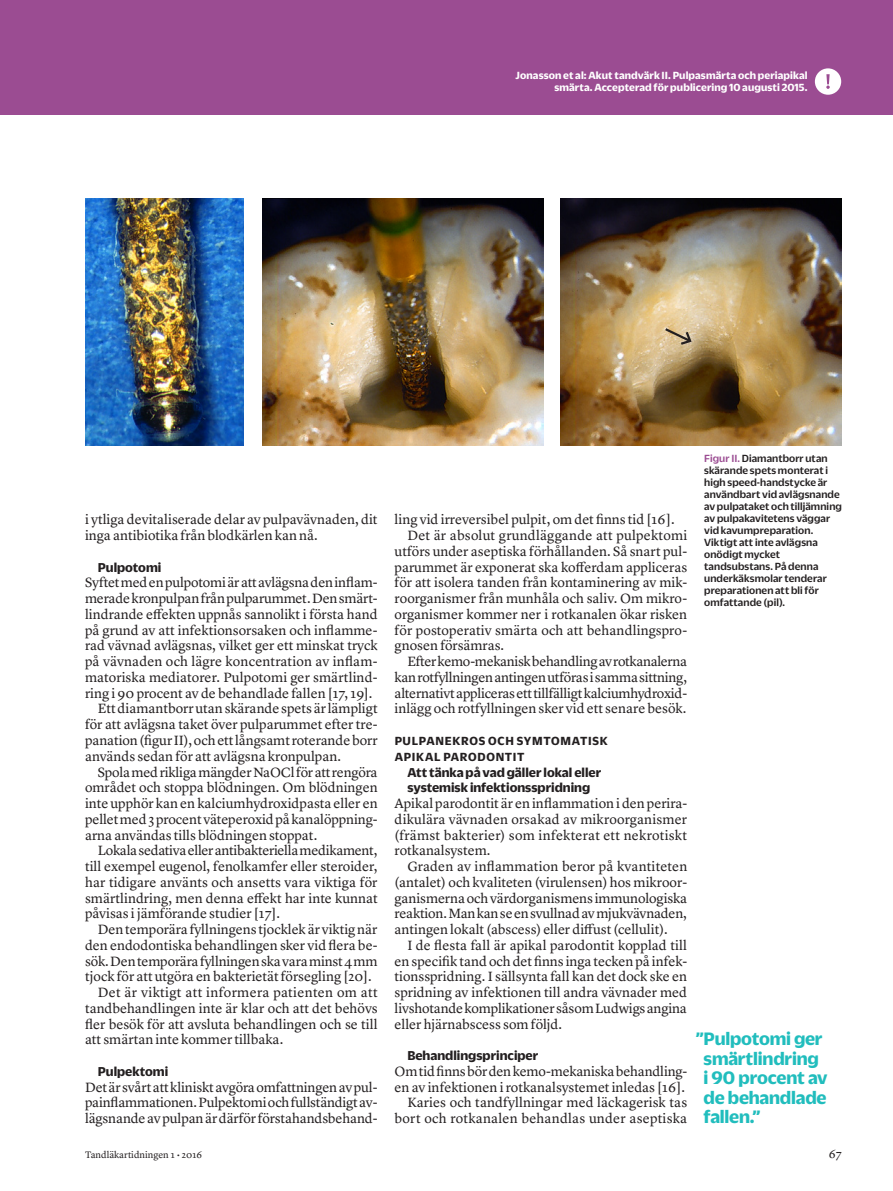
<style>
.page{position:relative;width:893px;height:1191px;background:#fff}
.page>*{position:absolute;margin:0;border:0;box-sizing:border-box;transform-origin:0 0}
.Citat_litet_Duplicat{font:700 19.5px/19.5px "Duplicate Sans";letter-spacing:-.01em;color:#21bdbd}
.Bröd_utesluten_indra{font:13.95px/15.8px "Lyon Text";color:#231f20;text-align:justify}
.Bröd_utesluten{font:13.95px/15.8px "Lyon Text";color:#231f20;text-align:justify}
.Bröd_utesluten_indra-2{font:700 13.95px "Duplicate Sans";color:#231f20}
.Bröd_utesluten-2{font:700 12.75px "Duplicate Sans";letter-spacing:.055em;color:#231f20}
.t1{font:12px "Lyon Text";color:#231f20}
.Bildtext_utan_punkt{font:500 11.25px/12px "Duplicate Sans";letter-spacing:.01em;color:#231f20}
.Bildtext_utan_punkt-2{font:700 11.25px/12px "Duplicate Sans";letter-spacing:.01em;color:#fff;text-align:right}
.t2{font:9.75px "Lyon Text";color:#231f20}
.s1{color:#9b4c92}
</style>
<div class="page">
<img style="left:262px;top:198px;width:282px;height:248px">
<img style="left:85px;top:198px;width:158px;height:248px">
<img style="left:560px;top:198px;width:282px;height:248px">
<svg style="left:663px;top:326px;width:30px;height:20px"></svg>
<div style="left:0;top:0;width:893px;height:115px;background:#9b4c92"></div>
<div style="left:815px;top:68px;width:26px;height:27px;background:#fff;border-radius:50%"></div>
<svg style="left:826px;top:74px;width:4px;height:15px"></svg>
<p class="Bildtext_utan_punkt-2" style="left:516px;top:68px;width:294px">Jonasson et al: Akut tandvärk II. Pulpasmärta och periapikal smärta. Accepterad för publicering 10 augusti 2015.</p>
<p class="Bröd_utesluten_indra" style="left:85px;top:511px;width:294px">i ytliga devitaliserade delar av pulpavävnaden, dit inga antibiotika från blodkärlen kan nå.</p>
<p class="Bröd_utesluten_indra-2" style="left:98px;top:557px;width:65px">Pulpotomi</p>
<p class="Bröd_utesluten" style="left:85px;top:574px;width:294px">Syftet med en pulpotomi är att avlägsna den inflam&shy;merade kronpulpan från pulparummet. Den smärt&shy;lindrande effekten uppnås sannolikt i första hand på grund av att infektionsorsaken och inflamme&shy;rad vävnad avlägsnas, vilket ger ett minskat tryck på vävnaden och lägre koncentration av inflam&shy;matoriska mediatorer. Pulpotomi ger smärtlind&shy;ring i 90 procent av de behandlade fallen [17, 19].</p>
<p class="Bröd_utesluten_indra" style="left:85px;top:700px;width:294px;text-indent:13px">Ett diamantborr utan skärande spets är lämpligt för att avlägsna taket över pulparummet efter tre&shy;panation (figur II), och ett långsamt roterande borr används sedan för att avlägsna kronpulpan.</p>
<p class="Bröd_utesluten_indra" style="left:85px;top:763px;width:294px;text-indent:13px">Spola med rikliga mängder NaOCl för att rengöra området och stoppa blödningen. Om blödningen inte upphör kan en kalciumhydroxidpasta eller en pellet med 3 procent väteperoxid på kanalöppning&shy;arna användas tills blödningen stoppat.</p>
<p class="Bröd_utesluten_indra" style="left:85px;top:841px;width:294px;text-indent:13px">Lokala sedativa eller antibakteriella medikament, till exempel eugenol, fenolkamfer eller steroider, har tidigare använts och ansetts vara viktiga för smärtlindring, men denna effekt har inte kunnat påvisas i jämförande studier [17].</p>
<p class="Bröd_utesluten_indra" style="left:85px;top:920px;width:294px;text-indent:13px">Den temporära fyllningens tjocklek är viktig när den endodontiska behandlingen sker vid flera be&shy;sök. Den temporära fyllningen ska vara minst 4mm tjock för att utgöra en bakterietät försegling [20].</p>
<p class="Bröd_utesluten_indra" style="left:85px;top:983px;width:294px;text-indent:13px">Det är viktigt att informera patienten om att tandbehandlingen inte är klar och att det behövs fler besök för att avsluta behandlingen och se till att smärtan inte kommer tillbaka.</p>
<p class="Bröd_utesluten_indra-2" style="left:98px;top:1061px;width:72px">Pulpektomi</p>
<p class="Bröd_utesluten" style="left:85px;top:1078px;width:294px">Det är svårt att kliniskt avgöra omfattningen av pul&shy;painflammationen. Pulpektomi och fullständigt av&shy;lägsnande av pulpan är därför förstahandsbehand-</p>
<p class="Bröd_utesluten" style="left:395px;top:511px;width:281px">ling vid irreversibel pulpit, om det finns tid [16].</p>
<p class="Bröd_utesluten_indra" style="left:395px;top:526px;width:294px;text-indent:13px">Det är absolut grundläggande att pulpektomi utförs under aseptiska förhållanden. Så snart pul&shy;parummet är exponerat ska kofferdam appliceras för att isolera tanden från kontaminering av mik&shy;roorganismer från munhåla och saliv. Om mikro&shy;organismer kommer ner i rotkanalen ökar risken för postoperativ smärta och att behandlingspro&shy;gnosen försämras.</p>
<p class="Bröd_utesluten_indra" style="left:395px;top:652px;width:294px;text-indent:13px">Efter kemo-mekanisk behandling av rotkanalerna kan rotfyllningen antingen utföras i samma sittning, alternativt appliceras ett tillfälligt kalciumhydroxid&shy;inlägg och rotfyllningen sker vid ett senare besök.</p>
<p class="Bröd_utesluten-2" style="left:395px;top:732px;width:215px">PULPANEKROS OCH SYMTOMATISK</p>
<p class="Bröd_utesluten-2" style="left:395px;top:748px;width:131px">APIKAL PARODONTIT</p>
<p class="Bröd_utesluten_indra-2" style="left:407px;top:762px;width:195px">Att tänka på vad gäller lokal eller</p>
<p class="Bröd_utesluten_indra-2" style="left:407px;top:778px;width:184px">systemisk infektionsspridning</p>
<p class="Bröd_utesluten" style="left:395px;top:794px;width:294px">Apikal parodontit är en inflammation i den perira&shy;dikulära vävnaden orsakad av mikroorganismer (främst bakterier) som infekterat ett nekrotiskt rotkanalsystem.</p>
<p class="Bröd_utesluten_indra" style="left:395px;top:857px;width:294px;text-indent:13px">Graden av inflammation beror på kvantiteten (antalet) och kvaliteten (virulensen) hos mikroor&shy;ganismerna och värdorganismens immunologiska reaktion. Man kan se en svullnad av mjukvävnaden, antingen lokalt (abscess) eller diffust (cellulit).</p>
<p class="Bröd_utesluten_indra" style="left:395px;top:936px;width:294px;text-indent:13px">I de flesta fall är apikal parodontit kopplad till en specifik tand och det finns inga tecken på infek&shy;tionsspridning. I sällsynta fall kan det dock ske en spridning av infektionen till andra vävnader med livshotande komplikationer såsom Ludwigs angina eller hjärnabscess som följd.</p>
<p class="Bröd_utesluten_indra-2" style="left:407px;top:1046px;width:132px">Behandlingsprinciper</p>
<p class="Bröd_utesluten" style="left:395px;top:1062px;width:294px">Om tid finns bör den kemo-mekaniska behandling&shy;en av infektionen i rotkanalsystemet inledas [16].</p>
<p class="Bröd_utesluten_indra" style="left:395px;top:1093px;width:294px;text-align:right">Karies och tandfyllningar med läckagerisk tas bort och rotkanalen behandlas under aseptiska</p>
<p class="Bildtext_utan_punkt" style="left:704px;top:451px;width:139px"><span class="s1">Figur II.</span> Diamantborr utan skärande spets monterat i high speed-handstycke är användbart vid avlägsnande av pulpataket och tilljämning av pulpakavitetens väggar vid kavumpreparation.<br>Viktigt att inte avlägsna onödigt mycket tandsubstans. På denna underkäksmolar tenderar preparationen att bli för omfattande (pil).</p>
<p class="Citat_litet_Duplicat" style="left:704px;top:1027px;width:125px;text-indent:-8px">”Pulpotomi ger smärtlindring i 90 procent av de behandlade fallen.”</p>
<p class="t2" style="left:85px;top:1147px;width:119px">Tandläkartidningen 1 • 2016</p>
<p class="t1" style="left:829px;top:1144px;width:15px">67</p>
</div>
